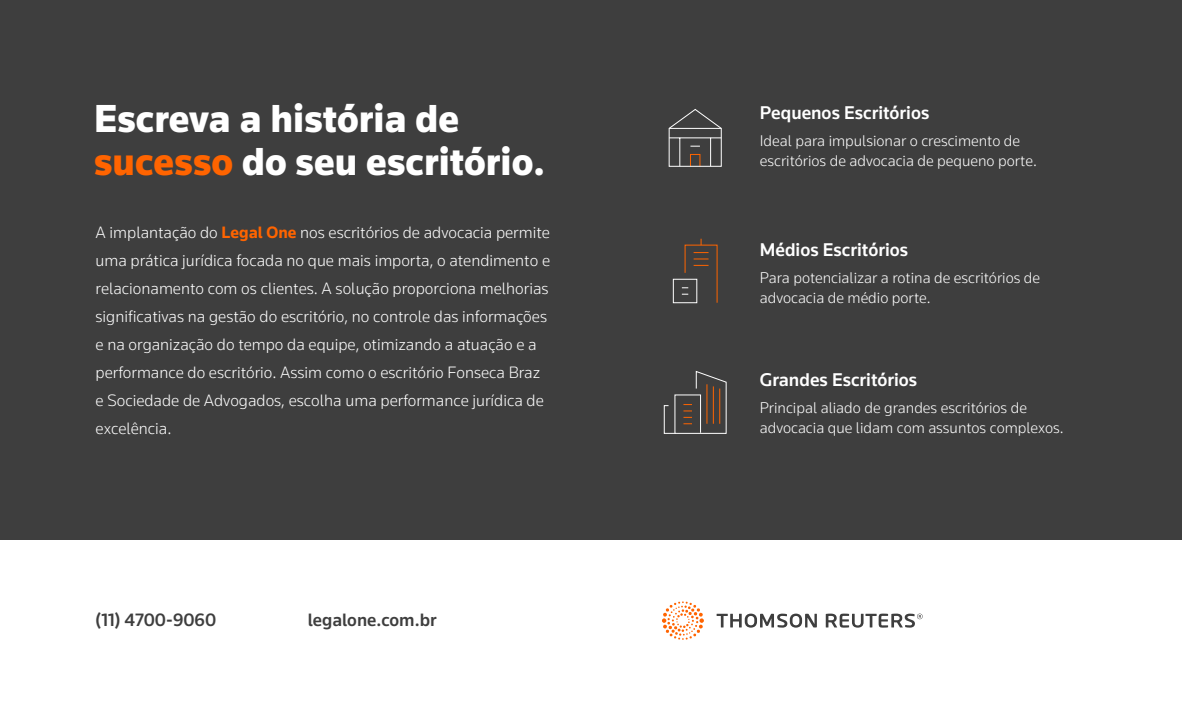
<style>
.page{position:relative;width:1182px;height:702px;background:#fff}
.page>*{position:absolute;margin:0;border:0;box-sizing:border-box;transform-origin:0 0}
.t1{font:900 40.3px/43.3px "Knowledge 2017";color:#fff}
.t2{font:500 19px "Knowledge 2017";color:#fff}
.t3{font:500 18.5px "Knowledge 2017";color:#3e3e3e}
.t4{font:300 17px/28px "Knowledge 2017";color:#fff}
.t5{font:300 16px/19.9px "Knowledge 2017";color:#fff}
.s1{color:#ff6400}
.s2{font-weight:700;color:#ff6400}
</style>
<div class="page">
<div style="left:0;top:0;width:1182px;height:539px;background:#3e3e3e"></div>
<svg style="left:662px;top:601px;width:42px;height:39px"></svg>
<svg style="left:717px;top:614px;width:206px;height:14px"></svg>
<div style="left:673px;top:279px;width:24px;height:24px;border:1px solid #fff"></div>
<svg style="left:682px;top:239px;width:36px;height:64px"></svg>
<svg style="left:664px;top:371px;width:63px;height:63px"></svg>
<hr style="left:719px;top:389px;width:1px;height:35px;background:#ff6400">
<hr style="left:713px;top:386px;width:1px;height:38px;background:#ff6400">
<hr style="left:707px;top:384px;width:1px;height:40px;background:#ff6400">
<svg style="left:668px;top:109px;width:54px;height:58px"></svg>
<h1 class="t1" style="left:94px;top:96px;width:452px">Escreva a história de <span class="s1">sucesso</span> do seu escritório.</h1>
<p class="t4" style="left:96px;top:218px;width:456px">A implantação do <span class="s2">Legal One</span> nos escritórios de advocacia permite uma prática jurídica focada no que mais importa, o atendimento e relacionamento com os clientes. A solução proporciona melhorias significativas na gestão do escritório, no controle das informações e na organização do tempo da equipe, otimizando a atuação e a performance do escritório. Assim como o escritório Fonseca Braz e Sociedade de Advogados, escolha uma performance jurídica de excelência.</p>
<p class="t3" style="left:96px;top:608px;width:122px">(11) 4700-9060</p>
<p class="t3" style="left:308px;top:608px;width:130px">legalone.com.br</p>
<p class="t2" style="left:760px;top:101px;width:171px">Pequenos Escritórios</p>
<p class="t5" style="left:760px;top:131px;width:279px">Ideal para impulsionar o crescimento de escritórios de advocacia de pequeno porte.</p>
<p class="t2" style="left:760px;top:238px;width:150px">Médios Escritórios</p>
<p class="t5" style="left:760px;top:268px;width:282px">Para potencializar a rotina de escritórios de advocacia de médio porte.</p>
<p class="t2" style="left:760px;top:368px;width:159px">Grandes Escritórios</p>
<p class="t5" style="left:760px;top:398px;width:305px">Principal aliado de grandes escritórios de advocacia que lidam com assuntos complexos.</p>
</div>
